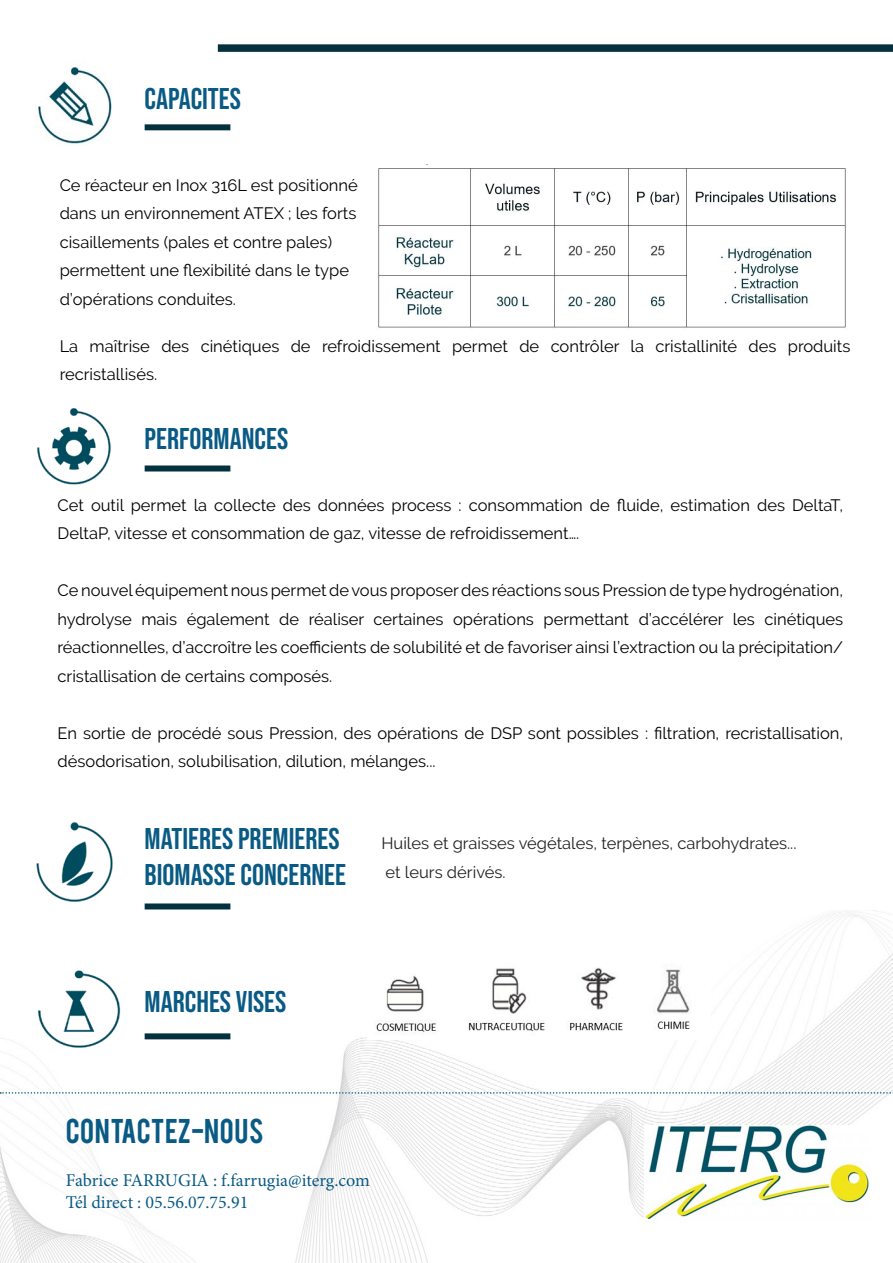
<style>
.page{position:relative;width:893px;height:1263px;background:#fff}
.page>*{position:absolute;margin:0;border:0;box-sizing:border-box;transform-origin:0 0}
.Titre_de_section_de{font:30px/36px "Bebas Neue";color:#095a84}
.t1{font:27px "Bebas";letter-spacing:.015em;color:#095a84}
.t2{font:18px/21.6px "Minion Pro";color:#095a84}
.Texte_de_corps_de_pa{font:16.5px/28.5px "Raleway";color:#000001}
.t3{font:16.5px "Raleway";color:#231f20}
</style>
<div class="page">
<img style="left:0;top:912px;width:893px;height:351px">
<div style="left:218px;top:44px;width:675px;height:8px;background:#04313e"></div>
<div style="left:145px;top:124px;width:85px;height:6px;background:#04313e"></div>
<div style="left:145px;top:465px;width:85px;height:6px;background:#04313e"></div>
<div style="left:145px;top:903px;width:85px;height:6px;background:#04313e"></div>
<div style="left:145px;top:1033px;width:85px;height:6px;background:#04313e"></div>
<img style="left:377px;top:168px;width:469px;height:160px">
<img style="left:38px;top:67px;width:74px;height:77px">
<img style="left:37px;top:408px;width:74px;height:77px">
<img style="left:36px;top:822px;width:77px;height:80px">
<img style="left:38px;top:963px;width:84px;height:86px">
<img style="left:368px;top:962px;width:342px;height:77px">
<svg style="left:0;top:1092px;width:893px;height:2px"></svg>
<img style="left:644px;top:1125px;width:225px;height:101px">
<p class="Titre_de_section_de" style="left:145px;top:80px;width:98px">CAPACITES</p>
<p class="Texte_de_corps_de_pa" style="left:60px;top:171px;width:300px">Ce réacteur en Inox 316L est positionné dans un environnement ATEX ; les forts cisaillements (pales et contre pales) permettent une flexibilité dans le type d’opérations conduites.</p>
<p class="Texte_de_corps_de_pa" style="left:60px;top:332px;width:792px">La maîtrise des cinétiques de refroidissement permet de contrôler la cristallinité des produits recristallisés.</p>
<p class="Titre_de_section_de" style="left:145px;top:420px;width:145px">PERFORMANCES</p>
<p class="Texte_de_corps_de_pa" style="left:58px;top:491px;width:787px">Cet outil permet la collecte des données process : consommation de fluide, estimation des DeltaT,<br>DeltaP, vitesse et consommation de gaz, vitesse de refroidissement….</p>
<p class="Texte_de_corps_de_pa" style="left:58px;top:576px;width:787px;text-align:justify">Ce nouvel équipement nous permet de vous proposer des réactions sous Pression de type hydrogénation, hydrolyse mais également de réaliser certaines opérations permettant d’accélérer les cinétiques réactionnelles, d’accroître les coefficients de solubilité et de favoriser ainsi l’extraction ou la précipitation/ cristallisation de certains composés.</p>
<p class="Texte_de_corps_de_pa" style="left:58px;top:719px;width:787px">En sortie de procédé sous Pression, des opérations de DSP sont possibles : filtration, recristallisation, désodorisation, solubilisation, dilution, mélanges...</p>
<p class="Titre_de_section_de" style="left:145px;top:820px;width:203px">MATIERES PREMIERES<br>BIOMASSE CONCERNEE</p>
<p class="t3" style="left:381px;top:834px;width:417px">Huiles et graisses végétales, terpènes, carbohydrates...</p>
<p class="t3" style="left:386px;top:862px;width:122px">et leurs dérivés.</p>
<p class="Titre_de_section_de" style="left:145px;top:983px;width:143px">MARCHES VISES</p>
<p class="t1" style="left:66px;top:1111px;width:199px">CONTACTEZ-NOUS</p>
<p class="t2" style="left:66px;top:1170px;width:305px">Fabrice FARRUGIA : f.farrugia@iterg.com<br>Tél direct : 05.56.07.75.91</p>
</div>
